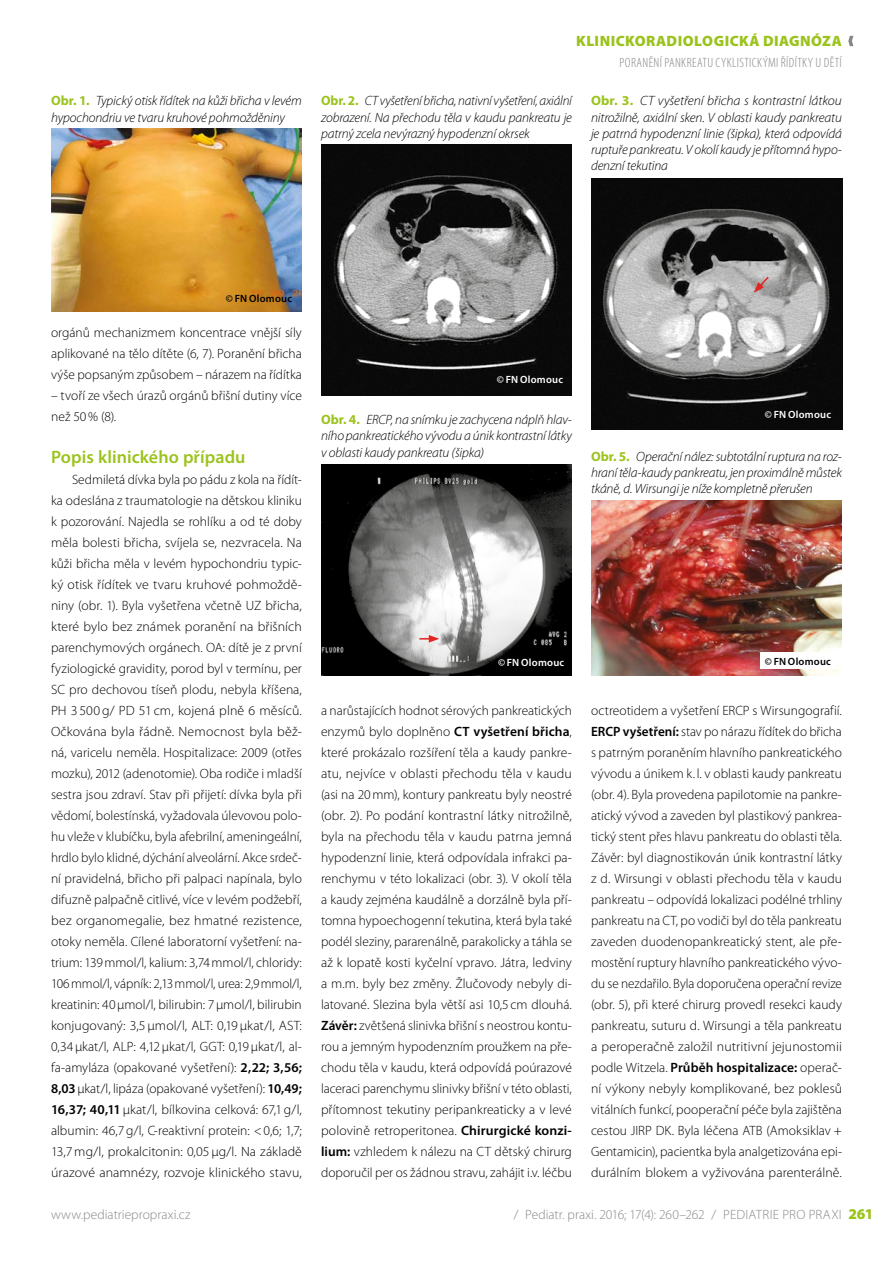
<style>
.page{position:relative;width:893px;height:1263px;background:#fff}
.page>*{position:absolute;margin:0;border:0;box-sizing:border-box;transform-origin:0 0}
.t1{font:600 18px "Myriad Pro";letter-spacing:.005em;color:#9bc31c}
.t2{font:900 15px "Myriad Pro";letter-spacing:.03em;color:#9bc31c}
.t3{font:300 13.5px/21px "Myriad Pro";color:#000;text-align:justify}
.t4{font:italic 300 13.5px/16.2px "Myriad Pro";letter-spacing:-.01em;color:#000;text-align:justify}
.t5{font:300 13.5px "Myriad Pro";letter-spacing:.005em;color:#878787}
.t6{font:300 condensed 13.5px "Myriad Pro";letter-spacing:.03em;color:#878787}
.t7{font:600 10.5px "Myriad Pro";letter-spacing:.025em;color:#fff}
.t8{font:600 10.5px "Myriad Pro";letter-spacing:.025em;color:#000}
.s1{font-weight:700;font-style:normal;color:#9bc31c}
.s2{font-weight:600}
.s3{font-weight:900;font-size:15px;color:#9bc31c}
</style>
<div class="page">
<svg style="left:848px;top:36px;width:5px;height:10px"></svg>
<img style="left:51px;top:129px;width:251px;height:183px">
<img style="left:321px;top:144px;width:251px;height:251px">
<img style="left:591px;top:500px;width:251px;height:176px">
<div style="left:760px;top:652px;width:75px;height:17px;background:#fff"></div>
<img style="left:591px;top:179px;width:251px;height:251px">
<svg style="left:754px;top:275px;width:16px;height:18px"></svg>
<img style="left:321px;top:464px;width:251px;height:212px">
<svg style="left:419px;top:635px;width:20px;height:8px"></svg>
<p class="t4" style="left:51px;top:93px;width:252px"><span class="s1">Obr. 1.</span> Typický otisk řídítek na kůži břicha v levém hypochondriu ve tvaru kruhové pohmožděniny</p>
<p class="t2" style="left:576px;top:31px;width:267px">KLINICKORADIOLOGICKÁ DIAGNÓZA</p>
<p class="t6" style="left:620px;top:55px;width:224px">PORANĚNÍ PANKREATU CYKLISTICKÝMI ŘÍDÍTKY U DĚTÍ</p>
<p class="t4" style="left:321px;top:93px;width:252px"><span class="s1">Obr. 2.</span> CT vyšetření břicha, nativní vyšetření, axiální zobrazení. Na přechodu těla v kaudu pankreatu je patrný zcela nevýrazný hypodenzní okrsek</p>
<p class="t4" style="left:591px;top:93px;width:252px"><span class="s1">Obr. 3.</span> CT vyšetření břicha s kontrastní látkou nitrožilně, axiální sken. V oblasti kaudy pankreatu je patrná hypodenzní linie (šipka), která odpovídá ruptuře pankreatu. V okolí kaudy je přítomná hypo&shy;denzní tekutina</p>
<p class="t8" style="left:226px;top:292px;width:68px">© FN Olomouc</p>
<p class="t3" style="left:51px;top:322px;width:252px">orgánů mechanizmem koncentrace vnější síly aplikované na tělo dítěte (6, 7). Poranění břicha výše popsaným způsobem – nárazem na řídítka</p>
<p class="t3" style="left:51px;top:385px;width:252px">– tvoří ze všech úrazů orgánů břišní dutiny více než 50 % (8).</p>
<h1 class="t1" style="left:51px;top:446px;width:196px">Popis klinického případu</h1>
<p class="t3" style="left:51px;top:469px;width:252px;text-indent:21px">Sedmiletá dívka byla po pádu z kola na řídít&shy;ka odeslána z traumatologie na dětskou kliniku k pozorování. Najedla se rohlíku a od té doby měla bolesti břicha, svíjela se, nezvracela. Na kůži břicha měla v levém hypochondriu typic&shy;ký otisk řídítek ve tvaru kruhové pohmoždě&shy;niny (obr. 1). Byla vyšetřena včetně UZ břicha, které bylo bez známek poranění na břišních parenchymových orgánech. OA: dítě je z první fyziologické gravidity, porod byl v termínu, per SC pro dechovou tíseň plodu, nebyla kříšena, PH 3 500 g/ PD 51 cm, kojená plně 6 měsíců.<br>Očkována byla řádně. Nemocnost byla běž&shy;ná, varicelu neměla. Hospitalizace: 2009 (otřes mozku), 2012 (adenotomie). Oba rodiče i mladší sestra jsou zdraví. Stav při přijetí: dívka byla při vědomí, bolestínská, vyžadovala úlevovou polo&shy;hu vleže v klubíčku, byla afebrilní, ameningeální, hrdlo bylo klidné, dýchání alveolární. Akce srdeč&shy;ní pravidelná, břicho při palpaci napínala, bylo difuzně palpačně citlivé, více v levém podžebří, bez organomegalie, bez hmatné rezistence, otoky neměla. Cílené laboratorní vyšetření: na&shy;trium: 139 mmol/l, kalium: 3,74 mmol/l, chloridy:<br>106 mmol/l, vápník: 2,13 mmol/l, urea: 2,9 mmol/l, kreatinin: 40 µmol/l, bilirubin: 7 µmol/l, bilirubin konjugovaný: 3,5 µmol/l, ALT: 0,19 µkat/l, AST:<br>0,34 µkat/l, ALP: 4,12 µkat/l, GGT: 0,19 µkat/l, al&shy;fa-amyláza (opakované vyšetření): <span class="s2">2,22; 3,56; 8,03</span> µkat/l, lipáza (opakované vyšetření): <span class="s2">10,49; 16,37; 40,11</span> µkat/l, bílkovina celková: 67,1 g/l, albumin: 46,7 g/l, C-reaktivní protein: &lt; 0,6; 1,7; 13,7 mg/l, prokalcitonin: 0,05 µg/l. Na základě úrazové anamnézy, rozvoje klinického stavu,</p>
<p class="t7" style="left:497px;top:373px;width:68px">© FN Olomouc</p>
<p class="t4" style="left:321px;top:411px;width:252px"><span class="s1">Obr. 4.</span> ERCP, na snímku je zachycena náplň hlav&shy;ního pankreatického vývodu a únik kontrastní látky v oblasti kaudy pankreatu (šipka)</p>
<p class="t7" style="left:765px;top:408px;width:68px">© FN Olomouc</p>
<p class="t4" style="left:591px;top:448px;width:252px"><span class="s1">Obr. 5.</span> Operační nález: subtotální ruptura na roz&shy;hraní těla-kaudy pankreatu, jen proximálně můstek tkáně, d. Wirsungi je níže kompletně přerušen</p>
<p class="t7" style="left:498px;top:655px;width:68px">© FN Olomouc</p>
<p class="t8" style="left:765px;top:654px;width:68px">© FN Olomouc</p>
<p class="t3" style="left:321px;top:700px;width:252px">a narůstajících hodnot sérových pankreatických enzymů bylo doplněno <span class="s2">CT vyšetření břicha</span>, které prokázalo rozšíření těla a kaudy pankre&shy;atu, nejvíce v oblasti přechodu těla v kaudu (asi na 20 mm), kontury pankreatu byly neostré (obr. 2). Po podání kontrastní látky nitrožilně, byla na přechodu těla v kaudu patrna jemná hypodenzní linie, která odpovídala infrakci pa&shy;renchymu v této lokalizaci (obr. 3). V okolí těla a kaudy zejména kaudálně a dorzálně byla pří&shy;tomna hypoechogenní tekutina, která byla také podél sleziny, pararenálně, parakolicky a táhla se až k lopatě kosti kyčelní vpravo. Játra, ledviny a m.m. byly bez změny. Žlučovody nebyly di&shy;latované. Slezina byla větší asi 10,5 cm dlouhá.<br><span class="s2">Závěr:</span> zvětšená slinivka břišní s neostrou kontu&shy;rou a jemným hypodenzním proužkem na pře&shy;chodu těla v kaudu, která odpovídá poúrazové laceraci parenchymu slinivky břišní v této oblasti, přítomnost tekutiny peripankreaticky a v levé polovině retroperitonea. <span class="s2">Chirurgické konzi&shy;lium:</span> vzhledem k nálezu na CT dětský chirurg doporučil per os žádnou stravu, zahájit i.v. léčbu</p>
<p class="t3" style="left:591px;top:700px;width:252px">octreotidem a vyšetření ERCP s Wirsungografií.<br><span class="s2">ERCP vyšetření:</span> stav po nárazu řídítek do břicha s patrným poraněním hlavního pankreatického vývodu a únikem k. l. v oblasti kaudy pankreatu (obr. 4). Byla provedena papilotomie na pankre&shy;atický vývod a zaveden byl plastikový pankrea&shy;tický stent přes hlavu pankreatu do oblasti těla.<br>Závěr: byl diagnostikován únik kontrastní látky z d. Wirsungi v oblasti přechodu těla v kaudu pankreatu – odpovídá lokalizaci podélné trhliny pankreatu na CT, po vodiči byl do těla pankreatu zaveden duodenopankreatický stent, ale pře&shy;mostění ruptury hlavního pankreatického vývo&shy;du se nezdařilo. Byla doporučena operační revize (obr. 5), při které chirurg provedl resekci kaudy pankreatu, suturu d. Wirsungi a těla pankreatu a peroperačně založil nutritivní jejunostomii podle Witzela. <span class="s2">Průběh hospitalizace:</span> operač&shy;ní výkony nebyly komplikované, bez poklesů vitálních funkcí, pooperační péče byla zajištěna cestou JIRP DK. Byla léčena ATB (Amoksiklav + Gentamicin), pacientka byla analgetizována epi&shy;durálním blokem a vyživována parenterálně.</p>
<p class="t5" style="left:51px;top:1206px;width:141px">www.pediatriepropraxi.cz</p>
<p class="t5" style="left:514px;top:1206px;width:361px">/ Pediatr. praxi. 2016; 17(4): 260–262 / PEDIATRIE PRO PRAXI <span class="s3">261</span></p>
</div>
